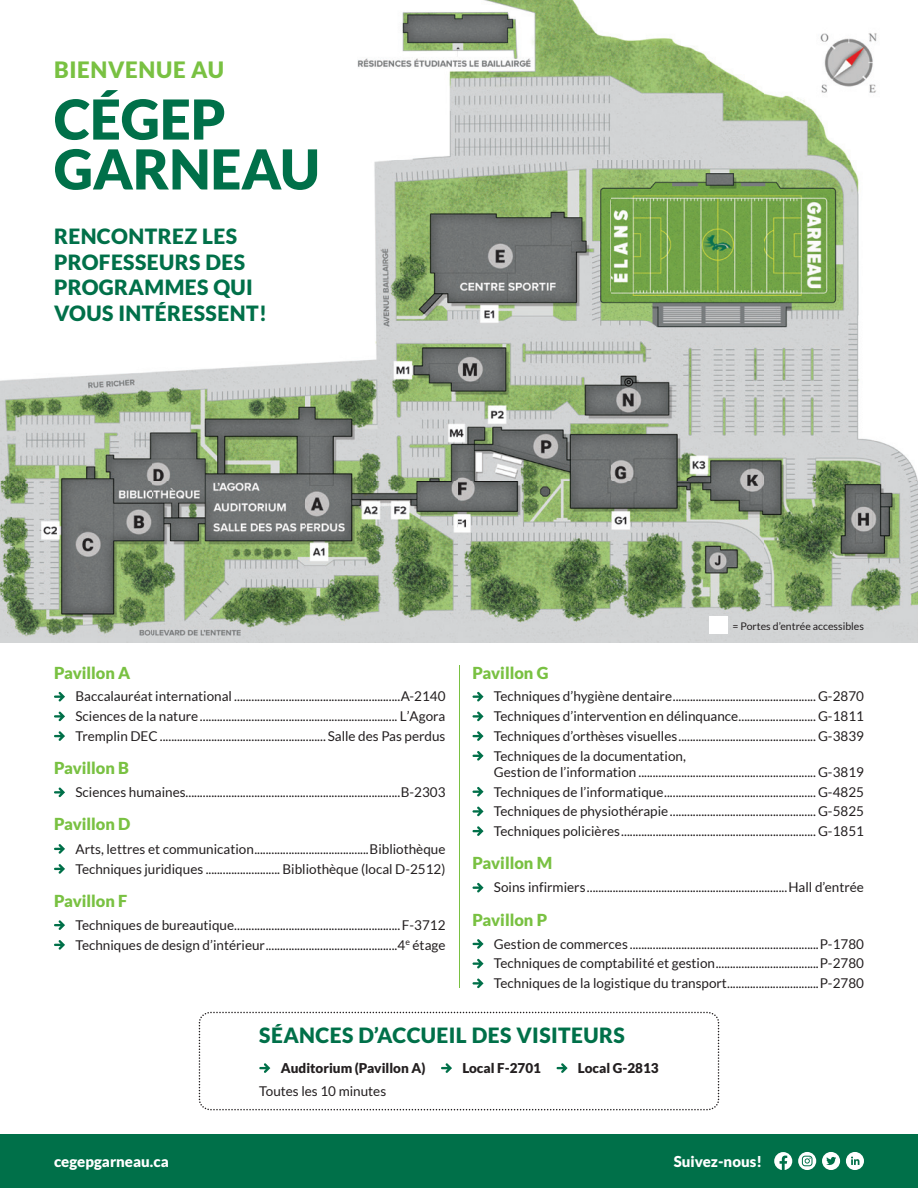
<style>
.page{position:relative;width:918px;height:1188px;background:#fff}
.page>*{position:absolute;margin:0;border:0;box-sizing:border-box;transform-origin:0 0}
.t1{font:900 55.05px/49.9px "Lato";letter-spacing:-.005em;color:#007049}
.t2{font:900 22.5px "Lato";letter-spacing:.03em;color:#79c142}
.t3{font:900 21px/25.5px "Lato";letter-spacing:.02em;color:#007049}
.t4{font:900 16.5px "Lato";color:#79c142}
.t5{font:900 15px "Lato";color:#fff}
.t6{font:13.5px/19.6px "Lato";color:#231f20;text-align:justify}
.t7{font:900 13.5px "Lato";color:#231f20}
.t8{font:10.5px "Lato";color:#231f20}
</style>
<div class="page">
<img style="left:0;top:0;width:918px;height:643px">
<svg style="left:54px;top:692px;width:11px;height:10px"></svg>
<svg style="left:54px;top:712px;width:11px;height:9px"></svg>
<svg style="left:54px;top:731px;width:11px;height:10px"></svg>
<svg style="left:54px;top:788px;width:11px;height:9px"></svg>
<svg style="left:54px;top:844px;width:11px;height:10px"></svg>
<svg style="left:54px;top:864px;width:11px;height:10px"></svg>
<svg style="left:54px;top:920px;width:11px;height:10px"></svg>
<svg style="left:54px;top:940px;width:11px;height:10px"></svg>
<svg style="left:473px;top:692px;width:11px;height:10px"></svg>
<svg style="left:473px;top:712px;width:11px;height:9px"></svg>
<svg style="left:473px;top:731px;width:11px;height:10px"></svg>
<svg style="left:473px;top:751px;width:11px;height:10px"></svg>
<svg style="left:473px;top:787px;width:11px;height:10px"></svg>
<svg style="left:473px;top:807px;width:11px;height:9px"></svg>
<svg style="left:473px;top:826px;width:11px;height:10px"></svg>
<svg style="left:473px;top:883px;width:11px;height:10px"></svg>
<svg style="left:473px;top:939px;width:11px;height:10px"></svg>
<svg style="left:473px;top:959px;width:11px;height:10px"></svg>
<svg style="left:473px;top:979px;width:11px;height:9px"></svg>
<hr style="left:459px;top:665px;width:1px;height:323px;background:#79c142">
<div style="left:0;top:1134px;width:918px;height:54px;background:#007049"></div>
<svg style="left:199px;top:1012px;width:520px;height:98px"></svg>
<svg style="left:798px;top:1152px;width:18px;height:18px"></svg>
<svg style="left:774px;top:1152px;width:18px;height:18px"></svg>
<svg style="left:846px;top:1152px;width:18px;height:18px"></svg>
<svg style="left:822px;top:1152px;width:18px;height:18px"></svg>
<div style="left:710px;top:616px;width:18px;height:18px;background:#fff"></div>
<h2 class="t2" style="left:54px;top:56px;width:172px">BIENVENUE AU</h2>
<h1 class="t1" style="left:54px;top:93px;width:267px">CÉGEP<br>GARNEAU</h1>
<h3 class="t3" style="left:54px;top:224px;width:214px">RENCONTREZ LES<br>PROFESSEURS DES<br>PROGRAMMES QUI<br>VOUS INTÉRESSENT!</h3>
<p class="t8" style="left:732px;top:620px;width:133px">= Portes d’entrée accessibles</p>
<p class="t4" style="left:54px;top:663px;width:78px">Pavillon A</p>
<p class="t6" style="left:75px;top:687px;width:372px">Baccalauréat international ..........................................................A-2140<br>Sciences de la nature ..................................................................... L’Agora Tremplin DEC .......................................................... Salle des Pas perdus</p>
<p class="t4" style="left:54px;top:758px;width:77px">Pavillon B</p>
<p class="t6" style="left:75px;top:782px;width:372px">Sciences humaines...........................................................................B-2303</p>
<p class="t4" style="left:54px;top:815px;width:78px">Pavillon D</p>
<p class="t6" style="left:75px;top:839px;width:372px">Arts, lettres et communication ........................................Bibliothèque<br>Techniques juridiques .......................... Bibliothèque (local D-2512)</p>
<p class="t4" style="left:54px;top:891px;width:75px">Pavillon F</p>
<p class="t6" style="left:75px;top:915px;width:372px">Techniques de bureautique ..........................................................F-3712<br>Techniques de design d’intérieur ..............................................4<sup>e</sup> étage</p>
<p class="t4" style="left:472px;top:663px;width:77px">Pavillon G</p>
<p class="t6" style="left:494px;top:687px;width:372px">Techniques d’hygiène dentaire .................................................. G-2870<br>Techniques d’intervention en délinquance ........................... G-1811<br>Techniques d’orthèses visuelles ................................................ G-3839<br>Techniques de la documentation,</p>
<p class="t6" style="left:494px;top:762px;width:372px">Gestion de l’information .............................................................. G-3819<br>Techniques de l’informatique ..................................................... G-4825<br>Techniques de physiothérapie ................................................... G-5825<br>Techniques policières .................................................................... G-1851</p>
<p class="t4" style="left:472px;top:854px;width:81px">Pavillon M</p>
<p class="t6" style="left:494px;top:878px;width:372px">Soins infirmiers ......................................................................Hall d’entrée</p>
<p class="t4" style="left:472px;top:910px;width:76px">Pavillon P</p>
<p class="t6" style="left:494px;top:934px;width:372px">Gestion de commerces ..................................................................P-1780<br>Techniques de comptabilité et gestion ....................................P-2780<br>Techniques de la logistique du transport ................................P-2780</p>
<h3 class="t3" style="left:259px;top:1022px;width:367px">SÉANCES D’ACCUEIL DES VISITEURS</h3>
<p class="t7" style="left:281px;top:1060px;width:146px">Auditorium (Pavillon A)</p>
<p class="t7" style="left:462px;top:1060px;width:80px">Local F-2701</p>
<p class="t7" style="left:578px;top:1060px;width:82px">Local G-2813</p>
<p class="t6" style="left:259px;top:1081px;width:128px">Toutes les 10 minutes</p>
<p class="t5" style="left:54px;top:1153px;width:116px">cegepgarneau.ca</p>
<p class="t5" style="left:674px;top:1153px;width:90px">Suivez-nous!</p>
</div>
